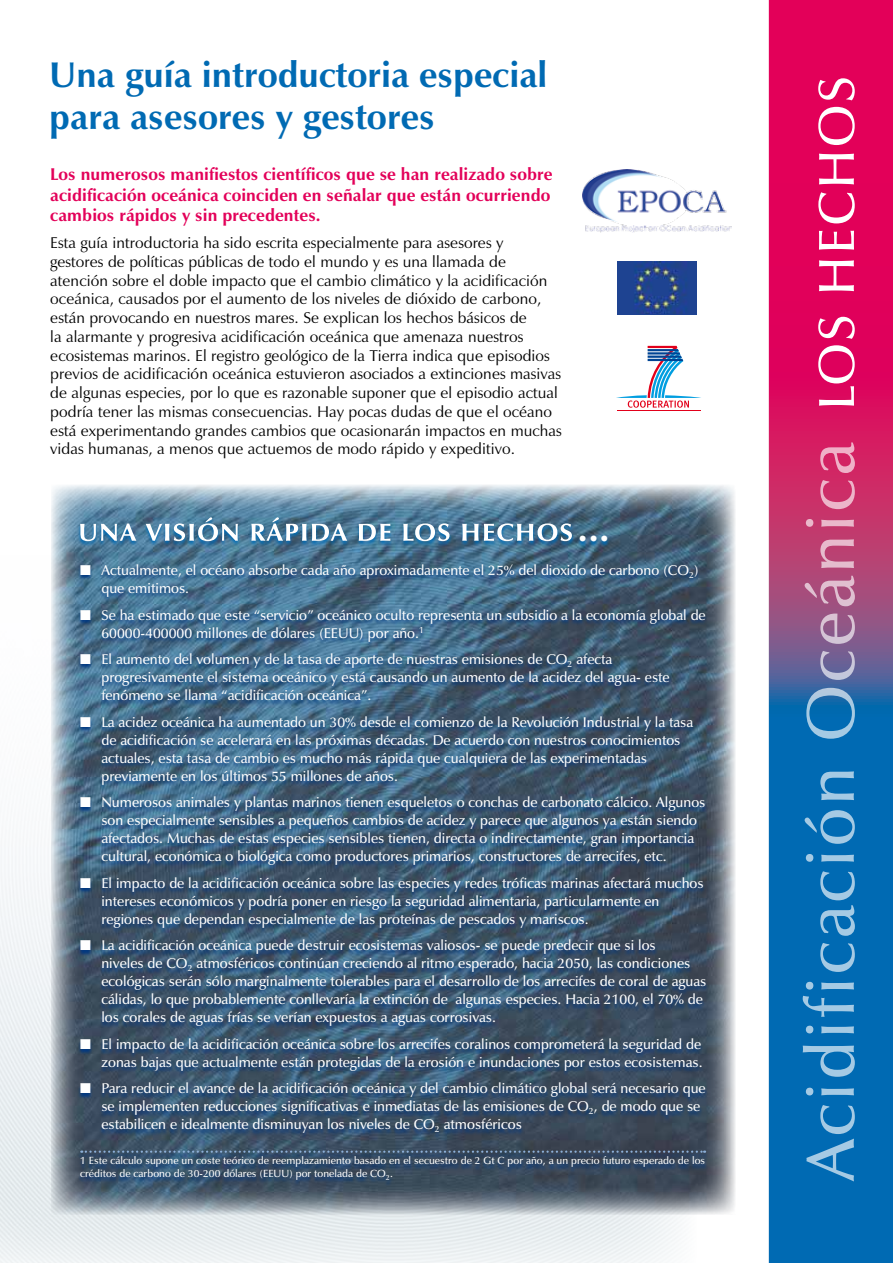
<style>
.page{position:relative;width:893px;height:1263px;background:#fff}
.page>*{position:absolute;margin:0;border:0;box-sizing:border-box;transform-origin:0 0}
.t1{font:700 36px/42px "Zapf Humanist 601 BT";color:#006ab3}
.t2{font:700 36px "Zapf Humanist 601 BT";color:#fff}
.t3{font:700 17.25px/20.2px "Zapf Humanist 601 BT";letter-spacing:.005em;color:#e30059}
.t4{font:15.75px/18.8px "Zapf Humanist 601 BT";letter-spacing:.005em;color:#000}
.t5{font:600 14.25px/18px "Zapf Humanist 601 BT";color:#fff}
.t6{font:600 10.5px/12.6px "Zapf Humanist 601 BT";letter-spacing:.005em;color:#fff}
</style>
<div class="page">
<img style="left:0;top:842px;width:680px;height:421px">
<img style="left:51px;top:485px;width:684px;height:730px">
<div style="left:77px;top:517px;width:498px;height:30px;background:#006ab3;opacity:.95"></div>
<svg style="left:80px;top:517px;width:492px;height:24px"></svg>
<svg style="left:769px;top:0;width:124px;height:1263px;background:#723c87"></svg>
<div style="left:77px;top:565px;width:631px;height:621px;background:#003882;opacity:.95"></div>
<svg style="left:81px;top:1150px;width:624px;height:3px;background:#50667e"></svg>
<hr style="left:617px;top:410px;width:83px;height:1px;background:#e2001a">
<svg style="left:616px;top:346px;width:85px;height:62px"></svg>
<img style="left:583px;top:169px;width:148px;height:63px">
<img style="left:618px;top:262px;width:78px;height:53px">
<svg style="left:820px;top:442px;width:35px;height:31px"></svg>
<svg style="left:806px;top:1105px;width:49px;height:76px;background:#2780be"></svg>
<svg style="left:821px;top:1088px;width:33px;height:7px"></svg>
<div style="left:806px;top:1088px;width:7px;height:7px;background:#a5cae4;border-radius:50%"></div>
<svg style="left:803px;top:1046px;width:52px;height:31px;background:#408fc5"></svg>
<svg style="left:821px;top:1026px;width:33px;height:7px"></svg>
<div style="left:806px;top:1026px;width:7px;height:7px;background:#a5cae4;border-radius:50%"></div>
<svg style="left:803px;top:996px;width:51px;height:21px"></svg>
<svg style="left:821px;top:982px;width:33px;height:7px"></svg>
<div style="left:806px;top:982px;width:7px;height:7px;background:#a5cae4;border-radius:50%"></div>
<svg style="left:820px;top:943px;width:35px;height:29px"></svg>
<svg style="left:820px;top:871px;width:35px;height:65px;background:#378ac3"></svg>
<svg style="left:821px;top:855px;width:33px;height:7px"></svg>
<div style="left:806px;top:854px;width:7px;height:8px;background:#a5cae4;border-radius:50%"></div>
<svg style="left:805px;top:810px;width:50px;height:34px;background:#3388c2"></svg>
<svg style="left:820px;top:771px;width:34px;height:29px"></svg>
<svg style="left:806px;top:688px;width:49px;height:51px;background:#3a86bd"></svg>
<svg style="left:820px;top:651px;width:35px;height:29px"></svg>
<svg style="left:820px;top:613px;width:35px;height:31px"></svg>
<svg style="left:805px;top:576px;width:50px;height:30px"></svg>
<svg style="left:820px;top:539px;width:34px;height:29px"></svg>
<svg style="left:821px;top:520px;width:33px;height:7px"></svg>
<div style="left:806px;top:519px;width:7px;height:8px;background:#eab8cb;border-radius:50%"></div>
<svg style="left:820px;top:480px;width:35px;height:29px"></svg>
<svg style="left:818px;top:345px;width:37px;height:61px"></svg>
<svg style="left:818px;top:317px;width:37px;height:22px"></svg>
<svg style="left:819px;top:260px;width:35px;height:31px"></svg>
<svg style="left:819px;top:231px;width:35px;height:19px"></svg>
<svg style="left:818px;top:192px;width:37px;height:31px"></svg>
<svg style="left:819px;top:154px;width:35px;height:30px"></svg>
<svg style="left:818px;top:107px;width:37px;height:38px"></svg>
<svg style="left:818px;top:78px;width:37px;height:22px"></svg>
<div style="left:577px;top:536px;width:33px;height:11px;background:#006ab3;opacity:.95"></div>
<h1 class="t1" style="left:49px;top:53px;width:499px">Una guía introductoria especial para asesores y gestores</h1>
<p class="t3" style="left:50px;top:164px;width:504px">Los numerosos manifiestos científicos que se han realizado sobre acidificación oceánica coinciden en señalar que están ocurriendo cambios rápidos y sin precedentes.</p>
<p class="t4" style="left:50px;top:233px;width:513px">Esta guía introductoria ha sido escrita especialmente para asesores y<br>gestores de políticas públicas de todo el mundo y es una llamada de atención sobre el doble impacto que el cambio climático y la acidificación oceánica, causados por el aumento de los niveles de dióxido de carbono, están provocando en nuestros mares. Se explican los hechos básicos de<br>la alarmante y progresiva acidificación oceánica que amenaza nuestros ecosistemas marinos. El registro geológico de la Tierra indica que episodios previos de acidificación oceánica estuvieron asociados a extinciones masivas de algunas especies, por lo que es razonable suponer que el episodio actual podría tener las mismas consecuencias. Hay pocas dudas de que el océano está experimentando grandes cambios que ocasionarán impactos en muchas vidas humanas, a menos que actuemos de modo rápido y expeditivo.</p>
<h1 class="t2" style="left:578px;top:507px;width:33px">...</h1>
<p class="t5" style="left:101px;top:561px;width:599px;text-indent:-21px">■ Actualmente, el océano absorbe cada año aproximadamente el 25% del dioxido de carbono (CO<sub>2</sub>) que emitimos.</p>
<p class="t5" style="left:101px;top:606px;width:606px;text-indent:-21px">■ Se ha estimado que este “servicio” oceánico oculto representa un subsidio a la economía global de<br>60000-400000 millones de dólares (EEUU) por año.<sup>1</sup></p>
<p class="t5" style="left:101px;top:650px;width:570px;text-indent:-21px">■ El aumento del volumen y de la tasa de aporte de nuestras emisiones de CO<sub>2</sub> afecta progresivamente el sistema oceánico y está causando un aumento de la acidez del agua- este fenómeno se llama “acidificación oceánica”.</p>
<p class="t5" style="left:101px;top:713px;width:593px;text-indent:-21px">■ La acidez oceánica ha aumentado un 30% desde el comienzo de la Revolución Industrial y la tasa de acidificación se acelerará en las próximas décadas. De acuerdo con nuestros conocimientos actuales, esta tasa de cambio es mucho más rápida que cualquiera de las experimentadas previamente en los últimos 55 millones de años.</p>
<p class="t5" style="left:101px;top:793px;width:605px;text-indent:-21px">■ Numerosos animales y plantas marinos tienen esqueletos o conchas de carbonato cálcico. Algunos son especialmente sensibles a pequeños cambios de acidez y parece que algunos ya están siendo afectados. Muchas de estas especies sensibles tienen, directa o indirectamente, gran importancia cultural, económica o biológica como productores primarios, constructores de arrecifes, etc.</p>
<p class="t5" style="left:101px;top:874px;width:604px;text-indent:-21px">■ El impacto de la acidificación oceánica sobre las especies y redes tróficas marinas afectará muchos intereses económicos y podría poner en riesgo la seguridad alimentaria, particularmente en regiones que dependan especialmente de las proteínas de pescados y mariscos.</p>
<p class="t5" style="left:101px;top:936px;width:606px;text-indent:-21px">■ La acidificación oceánica puede destruir ecosistemas valiosos- se puede predecir que si los<br>niveles de CO<sub>2</sub> atmosféricos continúan creciendo al ritmo esperado, hacia 2050, las condiciones ecológicas serán sólo marginalmente tolerables para el desarrollo de los arrecifes de coral de aguas cálidas, lo que probablemente conllevaría la extinción de algunas especies. Hacia 2100, el 70% de los corales de aguas frías se verían expuestos a aguas corrosivas.</p>
<p class="t5" style="left:80px;top:1035px;width:624px;text-align:right">■ El impacto de la acidificación oceánica sobre los arrecifes coralinos comprometerá la seguridad de zonas bajas que actualmente están protegidas de la erosión e inundaciones por estos ecosistemas.</p>
<p class="t5" style="left:101px;top:1079px;width:606px;text-indent:-21px">■ Para reducir el avance de la acidificación oceánica y del cambio climático global será necesario que se implementen reducciones significativas e inmediatas de las emisiones de CO<sub>2</sub>, de modo que se estabilicen e idealmente disminuyan los niveles de CO<sub>2</sub> atmosféricos</p>
<p class="t6" style="left:80px;top:1154px;width:626px">1 Este cálculo supone un coste teórico de reemplazamiento basado en el secuestro de 2 Gt C por año, a un precio futuro esperado de los créditos de carbono de 30-200 dólares (EEUU) por tonelada de CO<sub>2</sub>.</p>
</div>
